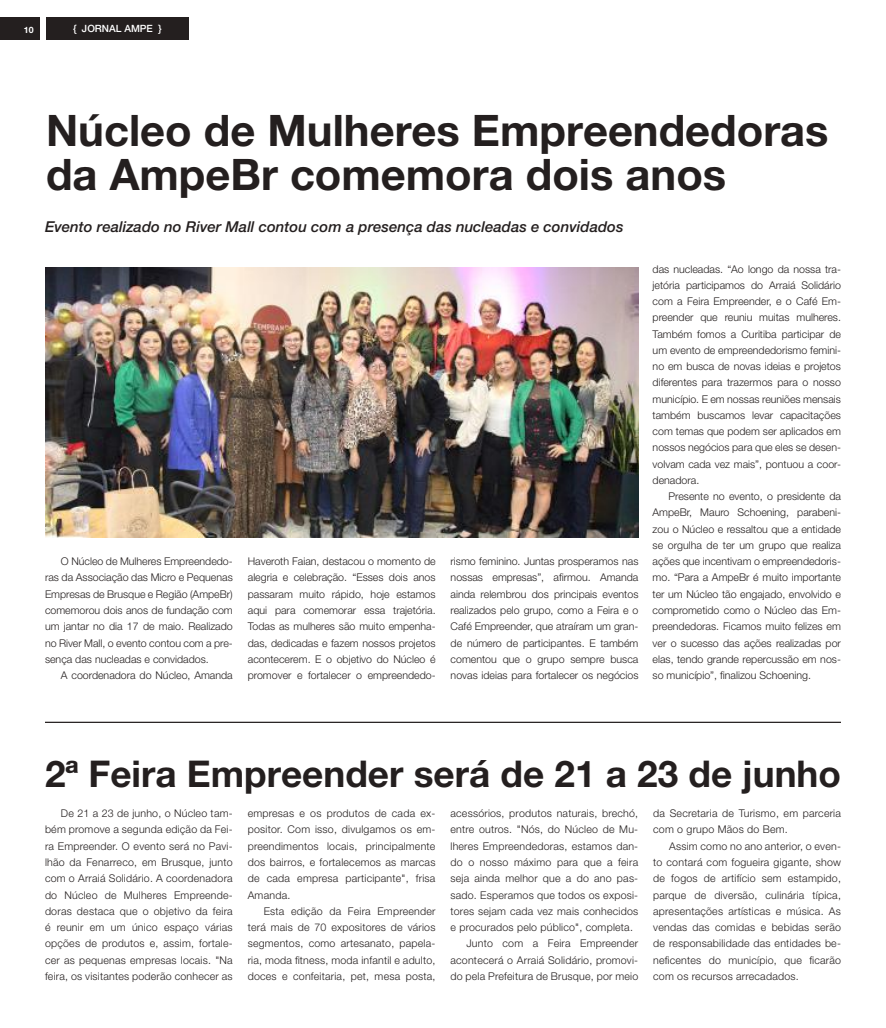
<style>
.page{position:relative;width:886px;height:1028px;background:#fff}
.page>*{position:absolute;margin:0;border:0;box-sizing:border-box;transform-origin:0 0}
.t1{font:700 43.5px/44.4px "Helvetica Neue LT Pro";color:#241f1f}
.t2{font:700 36.88px "Helvetica Neue LT Pro";color:#241f1f}
.t3{font:italic 500 15px "Helvetica Neue LT Pro";color:#241f1f}
.t4{font:300 10.62px/16.2px "Helvetica Neue LT Pro";letter-spacing:.02em;color:#241f1f;text-align:justify}
.t5{font:300 10.62px "Helvetica Neue LT Pro";color:#241f1f}
.t6{font:500 10px "Helvetica Neue LT Pro";color:#fff}
.t7{font:700 8.75px "Helvetica Neue LT Pro";color:#fff}
</style>
<div class="page">
<div style="left:46px;top:18px;width:143px;height:22px;background:#241f1f"></div>
<div style="left:0;top:18px;width:40px;height:22px;background:#241f1f"></div>
<img style="left:45px;top:267px;width:593px;height:271px">
<hr style="left:45px;top:721px;width:796px;height:2px;background:#241f1f">
<p class="t7" style="left:24px;top:24px;width:11px">10</p>
<p class="t6" style="left:73px;top:23px;width:89px">{ JORNAL AMPE }</p>
<h1 class="t1" style="left:46px;top:107px;width:784px">Núcleo de Mulheres Empreendedoras da AmpeBr comemora dois anos</h1>
<h3 class="t3" style="left:45px;top:218px;width:580px">Evento realizado no River Mall contou com a presença das nucleadas e convidados</h3>
<p class="t4" style="left:45px;top:553px;width:189px;text-indent:16px">O Núcleo de Mulheres Empreendedo&shy;ras da Associação das Micro e Pequenas Empresas de Brusque e Região (AmpeBr) comemorou dois anos de fundação com um jantar no dia 17 de maio. Realizado no River Mall, o evento contou com a pre&shy;sença das nucleadas e convidados.</p>
<p class="t5" style="left:61px;top:668px;width:173px">A coordenadora do Núcleo, Amanda</p>
<p class="t4" style="left:248px;top:553px;width:189px">Haveroth Faian, destacou o momento de alegria e celebração. “Esses dois anos passaram muito rápido, hoje estamos aqui para comemorar essa trajetória.<br>Todas as mulheres são muito empenha&shy;das, dedicadas e fazem nossos projetos acontecerem. E o objetivo do Núcleo é promover e fortalecer o empreendedo-</p>
<p class="t4" style="left:451px;top:553px;width:189px">rismo feminino. Juntas prosperamos nas nossas empresas”, afirmou. Amanda ainda relembrou dos principais eventos realizados pelo grupo, como a Feira e o Café Empreender, que atraíram um gran&shy;de número de participantes. E também comentou que o grupo sempre busca novas ideias para fortalecer os negócios</p>
<p class="t4" style="left:652px;top:260px;width:190px">das nucleadas. “Ao longo da nossa tra&shy;jetória participamos do Arraiá Solidário com a Feira Empreender, e o Café Em&shy;preender que reuniu muitas mulheres.<br>Também fomos a Curitiba participar de um evento de empreendedorismo femini&shy;no em busca de novas ideias e projetos diferentes para trazermos para o nosso município. E em nossas reuniões mensais também buscamos levar capacitações com temas que podem ser aplicados em nossos negócios para que eles se desen&shy;volvam cada vez mais”, pontuou a coor&shy;denadora.</p>
<p class="t4" style="left:652px;top:488px;width:190px;text-indent:16px">Presente no evento, o presidente da AmpeBr, Mauro Schoening, parabeni&shy;zou o Núcleo e ressaltou que a entidade se orgulha de ter um grupo que realiza ações que incentivam o empreendedoris&shy;mo. “Para a AmpeBr é muito importante ter um Núcleo tão engajado, envolvido e comprometido como o Núcleo das Em&shy;preendedoras. Ficamos muito felizes em ver o sucesso das ações realizadas por elas, tendo grande repercussão em nos&shy;so município”, finalizou Schoening.</p>
<h2 class="t2" style="left:45px;top:751px;width:797px">2ª Feira Empreender será de 21 a 23 de junho</h2>
<p class="t4" style="left:45px;top:805px;width:189px;text-indent:16px">De 21 a 23 de junho, o Núcleo tam&shy;bém promove a segunda edição da Fei&shy;ra Empreender. O evento será no Pavi&shy;lhão da Fenarreco, em Brusque, junto com o Arraiá Solidário. A coordenadora do Núcleo de Mulheres Empreende&shy;doras destaca que o objetivo da feira é reunir em um único espaço várias opções de produtos e, assim, fortale&shy;cer as pequenas empresas locais. "Na feira, os visitantes poderão conhecer as</p>
<p class="t4" style="left:248px;top:805px;width:189px">empresas e os produtos de cada ex&shy;positor. Com isso, divulgamos os em&shy;preendimentos locais, principalmente dos bairros, e fortalecemos as marcas de cada empresa participante", frisa Amanda.</p>
<p class="t4" style="left:450px;top:805px;width:189px">acessórios, produtos naturais, brechó,</p>
<p class="t4" style="left:450px;top:821px;width:189px">entre outros. "Nós, do Núcleo de Mu-</p>
<p class="t4" style="left:450px;top:837px;width:189px">lheres Empreendedoras, estamos dan-</p>
<p class="t4" style="left:450px;top:853px;width:189px">do o nosso máximo para que a feira</p>
<p class="t4" style="left:450px;top:870px;width:189px">seja ainda melhor que a do ano pas-</p>
<p class="t4" style="left:450px;top:886px;width:189px">sado. Esperamos que todos os exposi-</p>
<p class="t4" style="left:450px;top:902px;width:189px">tores sejam cada vez mais conhecidos</p>
<p class="t4" style="left:450px;top:918px;width:184px">e procurados pelo público", completa.</p>
<p class="t4" style="left:466px;top:935px;width:173px">Junto com a Feira Empreender</p>
<p class="t4" style="left:450px;top:951px;width:189px">acontecerá o Arraiá Solidário, promovi-</p>
<p class="t4" style="left:450px;top:967px;width:189px">do pela Prefeitura de Brusque, por meio</p>
<p class="t4" style="left:653px;top:805px;width:189px">da Secretaria de Turismo, em parceria com o grupo Mãos do Bem.</p>
<p class="t4" style="left:653px;top:837px;width:189px;text-indent:16px">Assim como no ano anterior, o even&shy;to contará com fogueira gigante, show de fogos de artifício sem estampido, parque de diversão, culinária típica, apresentações artísticas e música. As vendas das comidas e bebidas serão de responsabilidade das entidades be&shy;neficentes do município, que ficarão com os recursos arrecadados.</p>
<p class="t4" style="left:248px;top:902px;width:189px;text-indent:16px">Esta edição da Feira Empreender terá mais de 70 expositores de vários segmentos, como artesanato, papela&shy;ria, moda fitness, moda infantil e adulto, doces e confeitaria, pet, mesa posta,</p>
</div>
